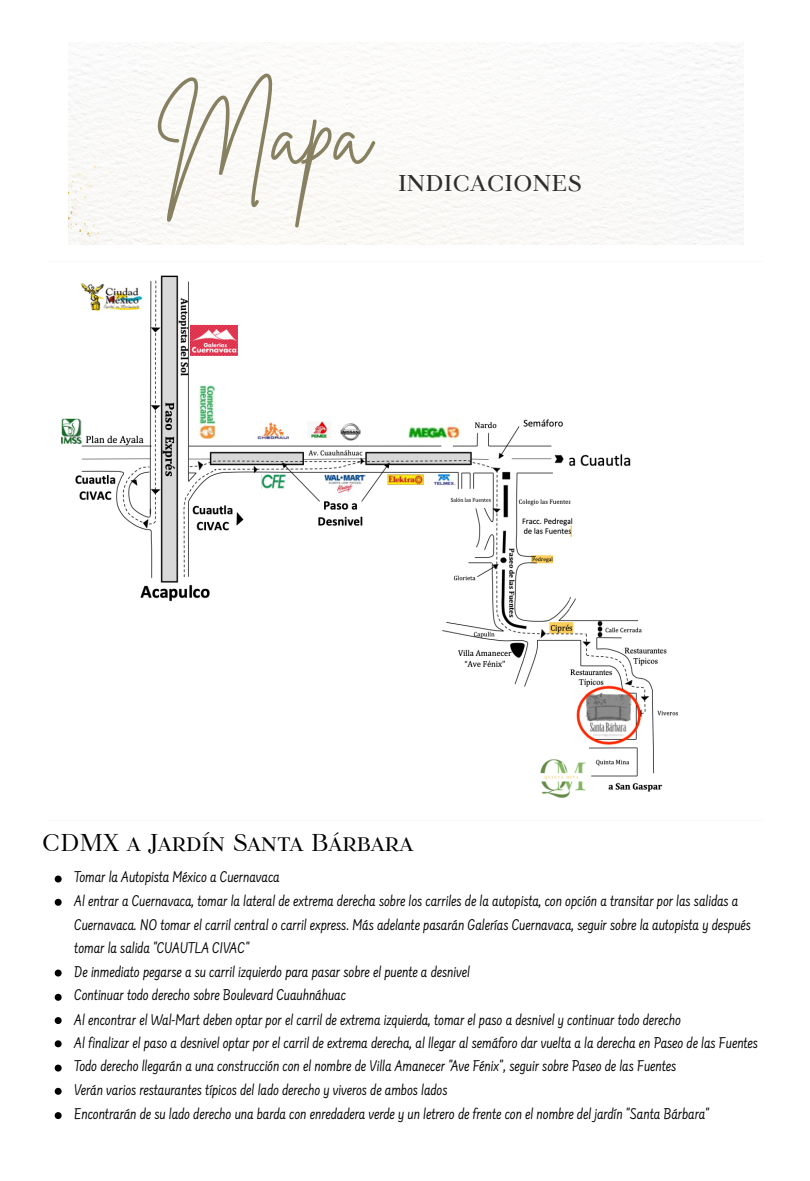
<style>
.page{position:relative;width:810px;height:1181px;background:#fff}
.page>*{position:absolute;margin:0;border:0;box-sizing:border-box;transform-origin:0 0}
.t1{font:92.25px "Brittany Signature";color:#878162}
.t2{font:28.35px "TT Tsars A";color:#2e2c2c}
.t3{font:24.3px "TT Tsars A";color:#000}
.t4{font:16.2px/23.2px "Farsan";color:#000}
</style>
<div class="page">
<img style="left:68px;top:153px;width:48px;height:92px">
<img style="left:61px;top:275px;width:618px;height:523px">
<svg style="left:55px;top:875px;width:7px;height:7px"></svg>
<svg style="left:55px;top:898px;width:7px;height:7px"></svg>
<svg style="left:55px;top:969px;width:7px;height:7px"></svg>
<svg style="left:55px;top:993px;width:7px;height:7px"></svg>
<svg style="left:55px;top:1017px;width:7px;height:7px"></svg>
<svg style="left:55px;top:1040px;width:7px;height:7px"></svg>
<svg style="left:55px;top:1064px;width:7px;height:7px"></svg>
<svg style="left:55px;top:1087px;width:7px;height:7px"></svg>
<svg style="left:55px;top:1112px;width:7px;height:7px"></svg>
<p class="t1" style="left:157px;top:74px;width:215px">Mapa</p>
<p class="t2" style="left:398px;top:165px;width:186px">indicaciones</p>
<p class="t3" style="left:42px;top:828px;width:373px">CDMX a Jardín Santa Bárbara</p>
<p class="t4" style="left:74px;top:867px;width:207px">Tomar la Autopista México a Cuernavaca</p>
<p class="t4" style="left:74px;top:891px;width:678px">Al entrar a Cuernavaca, tomar la lateral de extrema derecha sobre los carriles de la autopista, con opción a transitar por las salidas a<br>Cuernavaca. NO tomar el carril central o carril express. Más adelante pasarán Galerías Cuernavaca, seguir sobre la autopista y después tomar la salida "CUAUTLA CIVAC"</p>
<p class="t4" style="left:74px;top:962px;width:397px">De inmediato pegarse a su carril izquierdo para pasar sobre el puente a desnivel</p>
<p class="t4" style="left:74px;top:985px;width:273px">Continuar todo derecho sobre Boulevard Cuauhnáhuac</p>
<p class="t4" style="left:74px;top:1009px;width:608px">Al encontrar el Wal-Mart deben optar por el carril de extrema izquierda, tomar el paso a desnivel y continuar todo derecho</p>
<p class="t4" style="left:74px;top:1032px;width:685px">Al finalizar el paso a desnivel optar por el carril de extrema derecha, al llegar al semáforo dar vuelta a la derecha en Paseo de las Fuentes</p>
<p class="t4" style="left:74px;top:1056px;width:603px">Todo derecho llegarán a una construcción con el nombre de Villa Amanecer "Ave Fénix", seguir sobre Paseo de las Fuentes</p>
<p class="t4" style="left:74px;top:1080px;width:375px">Verán varios restaurantes típicos del lado derecho y viveros de ambos lados</p>
<p class="t4" style="left:74px;top:1103px;width:637px">Encontrarán de su lado derecho una barda con enredadera verde y un letrero de frente con el nombre del jardín "Santa Bárbara"</p>
</div>
